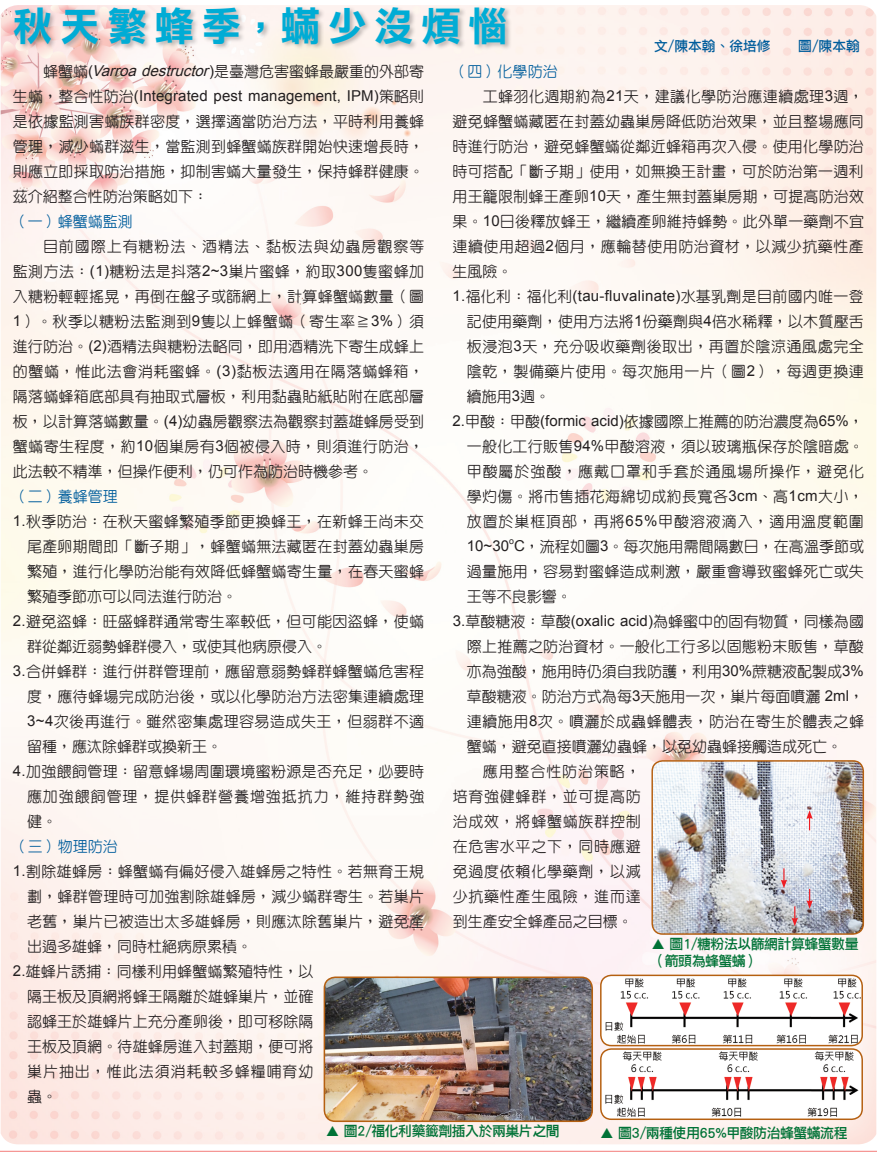
<style>
.page{position:relative;width:877px;height:1152px;background:#fff}
.page>*{position:absolute;margin:0;border:0;box-sizing:border-box;transform-origin:0 0}
.t1{font:40px "DF Li Hei W7 WIN BF";letter-spacing:.175em;color:#00acd5}
.t2{font:500 15px/25px "Yen Round";letter-spacing:.02em;color:#231f20}
.t3{font:500 15px "Yen Round";color:#231f20}
.t4{font:500 15px "Yen Round";letter-spacing:.06em;color:#231f20}
.t5{font:15px "Arial";letter-spacing:.01em;color:#231f20}
.t6{font:500 15px "Yen Round";letter-spacing:.05em;color:#231f20}
.t7{font:500 15px "Yen Round";color:#005d9c}
.t8{font:500 15px "Yen Round";letter-spacing:.065em;color:#231f20}
.t9{font:13.88px/16.4px "DF Li Hei Md HK BF";letter-spacing:-.035em;color:#007236}
.t10{font:13.75px "DF Li Hei Md HK BF";color:#005d9c}
.t11{font:8.75px "Arial";color:#231f20}
.s1{font-family:"DF Yuan W3 WIN BF";font-weight:400}
.s2{font-family:"Arial";font-weight:400}
.s3{font-family:"Arial";font-weight:400;font-style:italic}
.s4{font-family:"Yen Round";font-weight:500}
.s5{font-family:"DF Yuan W3 WIN BF"}
.s6{color:#005d9c}
.s7{font-family:"DF Yuan W3 WIN BF";font-weight:400;color:#005d9c}
</style>
<div class="page">
<img style="left:1px;top:5px;width:875px;height:1139px">
<img style="left:324px;top:977px;width:268px;height:144px">
<div style="left:323px;top:976px;width:270px;height:146px;border:2px solid #b56011;border-radius:11px"></div>
<img style="left:600px;top:1049px;width:261px;height:70px">
<div style="left:600px;top:1048px;width:262px;height:72px;border:1px solid #b56011;border-radius:11px"></div>
<img style="left:600px;top:975px;width:261px;height:70px">
<div style="left:600px;top:974px;width:262px;height:72px;border:1px solid #b56011;border-radius:11px"></div>
<img style="left:652px;top:761px;width:211px;height:173px">
<div style="left:651px;top:760px;width:212px;height:175px;border:1px solid #b56011;border-radius:10px"></div>
<svg style="left:806px;top:810px;width:6px;height:20px"></svg>
<svg style="left:806px;top:889px;width:6px;height:20px"></svg>
<svg style="left:780px;top:868px;width:6px;height:20px"></svg>
<svg style="left:791px;top:906px;width:6px;height:20px"></svg>
<div style="left:13px;top:6px;width:499px;height:45px;background:#231f20;opacity:.3"></div>
<hr style="left:0;top:1151px;width:876px;height:1px;background:#f59795">
<svg style="left:326px;top:1126px;width:12px;height:10px"></svg>
<svg style="left:601px;top:1127px;width:11px;height:11px"></svg>
<svg style="left:652px;top:939px;width:11px;height:10px"></svg>
<h1 class="t1" style="left:13px;top:6px;width:496px">秋天繁蜂季，蟎少沒煩惱</h1>
<p class="t10" style="left:654px;top:39px;width:207px">文/陳本翰、徐培修　　圖/陳本翰</p>
<p class="t3" style="left:43px;top:64px;width:382px">蜂蟹<span class="s1">蟎</span><span class="s2">(</span><span class="s3">Varroadestructor</span><span class="s2">)</span>是臺灣危害蜜蜂最嚴重的外部寄</p>
<p class="t5" style="left:13px;top:85px;width:413px"><span class="s4">生</span><span class="s5">蟎</span><span class="s4">，整合性防治</span>(Integrated pest management, IPM)<span class="s4">策略則</span></p>
<p class="t2" style="left:13px;top:109px;width:413px">是依據監測害<span class="s1">蟎</span>族群密度，選擇適當防治方法，平時利用養蜂管理，減少<span class="s1">蟎</span>群滋生，當監測到蜂蟹<span class="s1">蟎</span>族群開始快速增長時，則應立即採取防治措施，抑制害<span class="s1">蟎</span>大量發生，保持蜂群健康。茲介紹整合性防治策略如下：<br><span class="s6">（一）蜂蟹</span><span class="s7">蟎</span><span class="s6">監測</span></p>
<p class="t2" style="left:13px;top:234px;width:413px;text-align:justify;text-indent:30px">目前國際上有糖粉法、酒精法、黏板法與幼蟲房觀察等監測方法：<span class="s2">(1)</span>糖粉法是抖落<span class="s2">2~3</span>巢片蜜蜂，約取<span class="s2">300</span>隻蜜蜂加入糖粉輕輕搖晃，再倒在盤子或篩網上，計算蜂蟹<span class="s1">蟎</span>數量（圖<span class="s2">1</span>）。秋季以糖粉法監測到<span class="s2">9</span>隻以上蜂蟹<span class="s1">蟎</span>（寄生率≧<span class="s2">3%</span>）須進行防治。<span class="s2">(2)</span>酒精法與糖粉法略同，即用酒精洗下寄生成蜂上的蟹<span class="s1">蟎</span>，惟此法會消耗蜜蜂。<span class="s2">(3)</span>黏板法適用在隔落<span class="s1">蟎</span>蜂箱，隔落<span class="s1">蟎</span>蜂箱底部具有抽取式層板，利用黏蟲貼紙貼附在底部層板，以計算落<span class="s1">蟎</span>數量。<span class="s2">(4)</span>幼蟲房觀察法為觀察封蓋雄蜂房受到蟹<span class="s1">蟎</span>寄生程度，約<span class="s2">10</span>個巢房有<span class="s2">3</span>個被侵入時，則須進行防治，此法較不精準，但操作便利，仍可作為防治時機參考。</p>
<p class="t7" style="left:13px;top:489px;width:106px">（二）養蜂管理</p>
<p class="t2" style="left:13px;top:509px;width:413px"><span class="s2">1.</span>秋季防治：在秋天蜜蜂繁殖季節更換蜂王，在新蜂王尚未交</p>
<p class="t2" style="left:27px;top:534px;width:398px">尾產卵期間即「斷子期」，蜂蟹<span class="s1">蟎</span>無法藏匿在封蓋幼蟲巢房</p>
<p class="t2" style="left:27px;top:559px;width:398px">繁殖，進行化學防治能有效降低蜂蟹<span class="s1">蟎</span>寄生量，在春天蜜蜂</p>
<p class="t3" style="left:27px;top:589px;width:211px">繁殖季節亦可以同法進行防治。</p>
<p class="t2" style="left:13px;top:609px;width:413px"><span class="s2">2.</span>避免盜蜂：旺盛蜂群通常寄生率較低，但可能因盜蜂，使<span class="s1">蟎</span></p>
<p class="t3" style="left:27px;top:639px;width:302px">群從鄰近弱勢蜂群侵入，或使其他病原侵入。</p>
<p class="t2" style="left:13px;top:659px;width:413px"><span class="s2">3.</span>合併蜂群：進行併群管理前，應留意弱勢蜂群蜂蟹<span class="s1">蟎</span>危害程</p>
<p class="t2" style="left:27px;top:684px;width:398px">度，應待蜂場完成防治後，或以化學防治方法密集連續處理</p>
<p class="t2" style="left:27px;top:709px;width:398px"><span class="s2">3~4</span>次後再進行。雖然密集處理容易造成失王，但弱群不適</p>
<p class="t3" style="left:27px;top:739px;width:196px">留種，應汰除蜂群或換新王。</p>
<p class="t2" style="left:13px;top:759px;width:413px"><span class="s2">4.</span>加強餵飼管理：留意蜂場周圍環境蜜粉源是否充足，必要時</p>
<p class="t4" style="left:27px;top:789px;width:398px">應加強餵飼管理，提供蜂群營養增強抵抗力，維持群勢強</p>
<p class="t2" style="left:27px;top:809px;width:31px">健。</p>
<p class="t7" style="left:13px;top:839px;width:106px">（三）物理防治</p>
<p class="t2" style="left:13px;top:859px;width:413px"><span class="s2">1.</span>割除雄蜂房：蜂蟹<span class="s1">蟎</span>有偏好侵入雄蜂房之特性。若無育王規</p>
<p class="t2" style="left:27px;top:884px;width:398px">劃，蜂群管理時可加強割除雄蜂房，減少<span class="s1">蟎</span>群寄生。若巢片</p>
<p class="t2" style="left:27px;top:909px;width:398px">老舊，巢片已被造出太多雄蜂房，則應汰除舊巢片，避免產</p>
<p class="t3" style="left:27px;top:939px;width:226px">出過多雄蜂，同時杜絕病原累積。</p>
<p class="t2" style="left:13px;top:959px;width:302px"><span class="s2">2.</span>雄蜂片誘捕：同樣利用蜂蟹<span class="s1">蟎</span>繁殖特性，以</p>
<p class="t2" style="left:27px;top:984px;width:288px">隔王板及頂網將蜂王隔離於雄蜂巢片，並確</p>
<p class="t2" style="left:27px;top:1009px;width:288px">認蜂王於雄蜂片上充分產卵後，即可移除隔</p>
<p class="t2" style="left:27px;top:1034px;width:288px">王板及頂網。待雄蜂房進入封蓋期，便可將</p>
<p class="t8" style="left:27px;top:1064px;width:288px">巢片抽出，惟此法須消耗較多蜂糧哺育幼</p>
<p class="t2" style="left:27px;top:1084px;width:31px">蟲。</p>
<p class="t7" style="left:452px;top:64px;width:106px">（四）化學防治</p>
<p class="t2" style="left:482px;top:84px;width:382px">工蜂羽化週期約為<span class="s2">21</span>天，建議化學防治應連續處理<span class="s2">3</span>週，</p>
<p class="t2" style="left:452px;top:109px;width:413px">避免蜂蟹<span class="s1">蟎</span>藏匿在封蓋幼蟲巢房降低防治效果，並且整場應同</p>
<p class="t2" style="left:452px;top:134px;width:413px">時進行防治，避免蜂蟹<span class="s1">蟎</span>從鄰近蜂箱再次入侵。使用化學防治</p>
<p class="t2" style="left:452px;top:159px;width:412px">時可搭配「斷子期」使用，如無換王計畫，可於防治第一週利</p>
<p class="t2" style="left:452px;top:184px;width:413px">用王籠限制蜂王產卵<span class="s2">10</span>天，產生無封蓋巢房期，可提高防治效</p>
<p class="t2" style="left:452px;top:209px;width:413px">果。<span class="s2">10</span>日後釋放蜂王，繼續產卵維持蜂勢。此外單一藥劑不宜</p>
<p class="t2" style="left:452px;top:234px;width:413px">連續使用超過<span class="s2">2</span>個月，應輪替使用防治資材，以減少抗藥性產</p>
<p class="t2" style="left:452px;top:259px;width:61px">生風險。</p>
<p class="t5" style="left:452px;top:286px;width:412px">1.<span class="s4">福化利：福化利</span>(tau-fluvalinate)<span class="s4">水基乳劑是目前國內唯一登</span></p>
<p class="t2" style="left:466px;top:309px;width:398px">記使用藥劑，使用方法將<span class="s2">1</span>份藥劑與<span class="s2">4</span>倍水稀釋，以木質壓舌</p>
<p class="t2" style="left:466px;top:334px;width:398px">板浸泡<span class="s2">3</span>天，充分吸收藥劑後取出，再置於陰涼通風處完全</p>
<p class="t2" style="left:466px;top:359px;width:398px">陰乾，製備藥片使用。每次施用一片（圖<span class="s2">2</span>），每週更換連</p>
<p class="t2" style="left:466px;top:384px;width:85px">續施用<span class="s2">3</span>週。</p>
<p class="t3" style="left:452px;top:414px;width:413px"><span class="s2">2.</span>甲酸：甲酸<span class="s2">(formic acid)</span>依據國際上推薦的防治濃度為<span class="s2">65%</span>，</p>
<p class="t2" style="left:466px;top:434px;width:398px">一般化工行販售<span class="s2">94%</span>甲酸溶液，須以玻璃瓶保存於陰暗處。</p>
<p class="t4" style="left:466px;top:464px;width:398px">甲酸屬於強酸，應戴口罩和手套於通風場所操作，避免化</p>
<p class="t2" style="left:466px;top:484px;width:398px">學灼傷。將市售插花海綿切成約長寬各<span class="s2">3cm</span>、高<span class="s2">1cm</span>大小，</p>
<p class="t4" style="left:466px;top:514px;width:398px">放置於巢框頂部，再將<span class="s2">65%</span>甲酸溶液滴入，適用溫度範圍</p>
<p class="t3" style="left:466px;top:539px;width:399px"><span class="s2">10~30 C</span>，流程如圖<span class="s2">3</span>。每次施用需間隔數日，在高溫季節或</p>
<p class="t11" style="left:509px;top:535px;width:6px">o</p>
<p class="t2" style="left:466px;top:559px;width:398px">過量施用，容易對蜜蜂造成刺激，嚴重會導致蜜蜂死亡或失</p>
<p class="t2" style="left:466px;top:584px;width:106px">王等不良影響。</p>
<p class="t2" style="left:452px;top:609px;width:412px"><span class="s2">3.</span>草酸糖液：草酸<span class="s2">(oxalic acid)</span>為蜂蜜中的固有物質，同樣為國</p>
<p class="t2" style="left:466px;top:634px;width:398px">際上推薦之防治資材。一般化工行多以固態粉末販售，草酸</p>
<p class="t3" style="left:466px;top:664px;width:398px">亦為強酸，施用時仍須自我防護，利用<span class="s2">30%</span>蔗糖液配製成<span class="s2">3%</span></p>
<p class="t3" style="left:466px;top:689px;width:398px">草酸糖液。防治方式為每<span class="s2">3</span>天施用一次，巢片每面噴灑 <span class="s2">2ml</span>，</p>
<p class="t2" style="left:466px;top:709px;width:398px">連續施用<span class="s2">8</span>次。噴灑於成蟲蜂體表，防治在寄生於體表之蜂</p>
<p class="t3" style="left:466px;top:739px;width:377px">蟹<span class="s1">蟎</span>，避免直接噴灑幼蟲蜂，以免幼蟲蜂接觸造成死亡。</p>
<p class="t4" style="left:482px;top:764px;width:159px">應用整合性防治策略，</p>
<p class="t6" style="left:452px;top:789px;width:189px">培育強健蜂群，並可提高防</p>
<p class="t6" style="left:452px;top:814px;width:189px">治成效，將蜂蟹<span class="s1">蟎</span>族群控制</p>
<p class="t6" style="left:452px;top:839px;width:189px">在危害水平之下，同時應避</p>
<p class="t6" style="left:452px;top:864px;width:189px">免過度依賴化學藥劑，以減</p>
<p class="t6" style="left:452px;top:889px;width:189px">少抗藥性產生風險，進而達</p>
<p class="t3" style="left:452px;top:914px;width:181px">到生產安全蜂產品之目標。</p>
<p class="t9" style="left:651px;top:936px;width:208px;text-indent:18px">圖1/糖粉法以篩網計算蜂蟹數量（箭頭為蜂蟹蟎）</p>
<p class="t9" style="left:344px;top:1123px;width:217px">圖2/福化利藥籤劑插入於兩巢片之間</p>
<p class="t9" style="left:618px;top:1124px;width:231px">圖3/兩種使用65%甲酸防治蜂蟹蟎流程</p>
</div>
